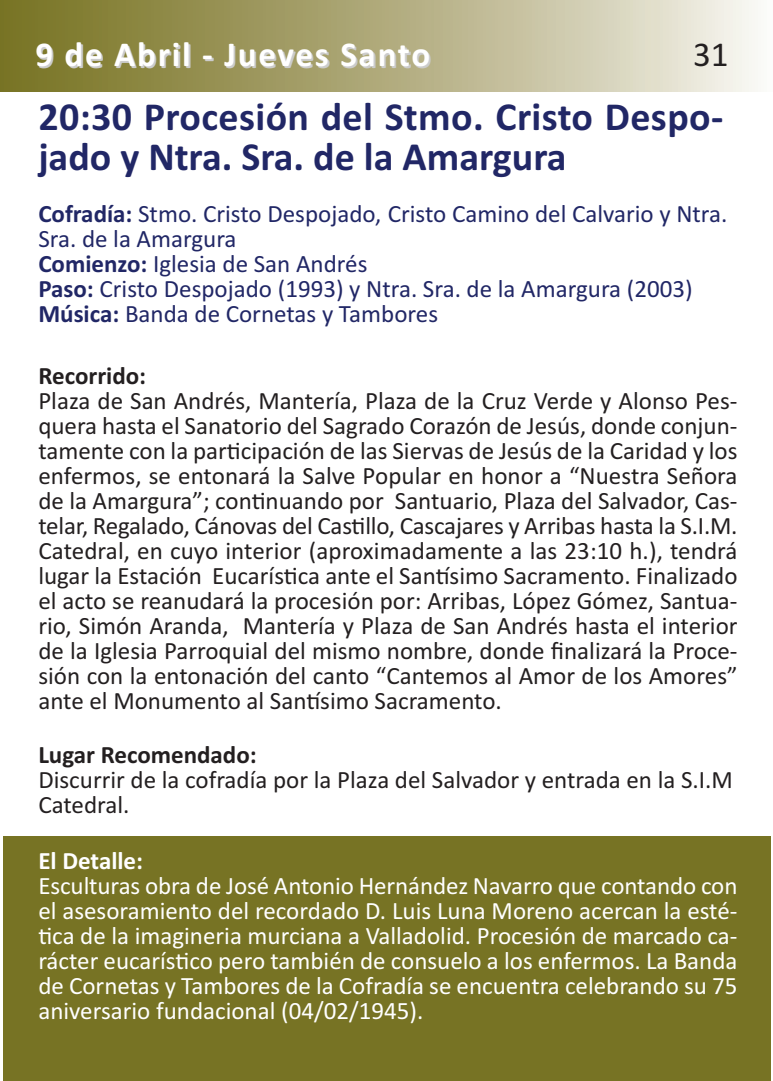
<style>
.page{position:relative;width:773px;height:1081px;background:#fff}
.page>*{position:absolute;margin:0;border:0;box-sizing:border-box;transform-origin:0 0}
.t1{font:700 40px/40px "Calibri";letter-spacing:.01em;color:#212766}
.t2{font:700 35px "Calibri";letter-spacing:.05em;color:#fff}
.t3{font:35px "Calibri";color:#231f20}
.t4{font:25px/25px "Calibri";color:#231f20}
.t5{font:25px/25px "Calibri";color:#fff;text-align:justify}
.t6{font:25px/25px "Calibri";color:#212766}
.t7{font:700 25px "Calibri";color:#231f20}
.t8{font:700 25px "Calibri";color:#fff}
.s1{font-weight:700}
</style>
<div class="page">
<div style="left:0;top:0;width:772px;height:91px;background:linear-gradient(to right,#736d1a,#f4f2eb)"></div>
<div style="left:3px;top:836px;width:767px;height:245px;background:#777324"></div>
<h2 class="t2" style="left:35px;top:33px;width:396px">9 de Abril - Jueves Santo</h2>
<h2 class="t3" style="left:693px;top:33px;width:37px">31</h2>
<h1 class="t1" style="left:38px;top:96px;width:686px">20:30 Procesión del Stmo. Cristo Despo&shy;jado y Ntra. Sra. de la Amargura</h1>
<p class="t6" style="left:38px;top:201px;width:690px"><span class="s1">Cofradía:</span> Stmo. Cristo Despojado, Cristo Camino del Calvario y Ntra.<br>Sra. de la Amargura<br><span class="s1">Comienzo:</span> Iglesia de San Andrés<br><span class="s1">Paso:</span> Cristo Despojado (1993) y Ntra. Sra. de la Amargura (2003)<br><span class="s1">Música:</span> Banda de Cornetas y Tambores</p>
<p class="t7" style="left:38px;top:361px;width:109px">Recorrido:</p>
<p class="t4" style="left:38px;top:388px;width:700px;text-align:justify">Plaza de San Andrés, Mantería, Plaza de la Cruz Verde y Alonso Pes&shy;quera hasta el Sanatorio del Sagrado Corazón de Jesús, donde conjun&shy;tamente con la participación de las Siervas de Jesús de la Caridad y los enfermos, se entonará la Salve Popular en honor a “Nuestra Señora de la Amargura”; continuando por Santuario, Plaza del Salvador, Cas&shy;telar, Regalado, Cánovas del Castillo, Cascajares y Arribas hasta la S.I.M.<br>Catedral, en cuyo interior (aproximadamente a las 23:10 h.), tendrá lugar la Estación Eucarística ante el Santísimo Sacramento. Finalizado el acto se reanudará la procesión por: Arribas, López Gómez, Santua&shy;rio, Simón Aranda, Mantería y Plaza de San Andrés hasta el interior de la Iglesia Parroquial del mismo nombre, donde finalizará la Proce&shy;sión con la entonación del canto “Cantemos al Amor de los Amores” ante el Monumento al Santísimo Sacramento.</p>
<p class="t7" style="left:38px;top:739px;width:220px">Lugar Recomendado:</p>
<p class="t4" style="left:38px;top:766px;width:696px">Discurrir de la cofradía por la Plaza del Salvador y entrada en la S.I.M<br>Catedral.</p>
<p class="t8" style="left:38px;top:846px;width:106px">El Detalle:</p>
<p class="t5" style="left:38px;top:873px;width:700px">Esculturas obra de José Antonio Hernández Navarro que contando con el asesoramiento del recordado D. Luis Luna Moreno acercan la esté&shy;tica de la imagineria murciana a Valladolid. Procesión de marcado ca&shy;rácter eucarístico pero también de consuelo a los enfermos. La Banda de Cornetas y Tambores de la Cofradía se encuentra celebrando su 75 aniversario fundacional (04/02/1945).</p>
</div>
